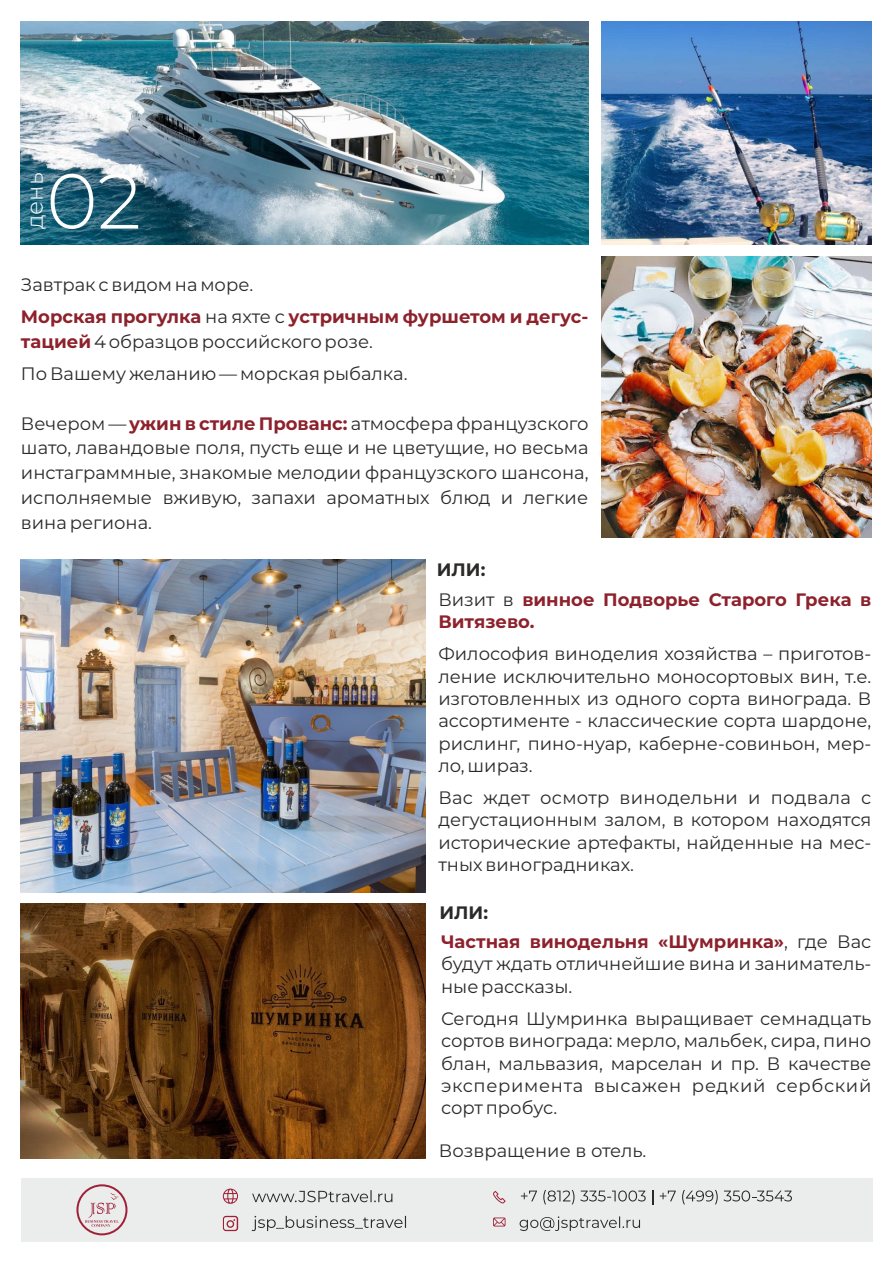
<style>
.page{position:relative;width:893px;height:1263px;background:#fff}
.page>*{position:absolute;margin:0;border:0;box-sizing:border-box;transform-origin:0 0}
.t1{font:300 77.85px "Montserrat";color:#fefefe}
.t2{font:300 22.8px "Montserrat";color:#fefefe}
.t3{font:18px/22.4px "Montserrat";color:#2b2a29;text-align:justify}
.t4{font:700 18px/24.8px "Montserrat";color:#8d212c}
.t5{font:700 18px "Montserrat";letter-spacing:-.005em;color:#2b2a29}
.s1{font-weight:400;color:#2b2a29}
.s2{font-weight:700;color:#8d212c}
</style>
<div class="page">
<img style="left:602px;top:21px;width:269px;height:223px">
<img style="left:21px;top:21px;width:567px;height:223px">
<div style="left:21px;top:1178px;width:851px;height:64px;background:#ebecec"></div>
<svg style="left:76px;top:1184px;width:51px;height:51px"></svg>
<svg style="left:252px;top:1216px;width:154px;height:15px"></svg>
<div style="left:223px;top:1216px;width:15px;height:15px;border:3px solid #9f2037;border-radius:2px"></div>
<div style="left:224px;top:1217px;width:13px;height:13px;background:#ebecec;border-radius:2px"></div>
<svg style="left:227px;top:1219px;width:8px;height:9px"></svg>
<svg style="left:223px;top:1188px;width:15px;height:16px"></svg>
<svg style="left:252px;top:1190px;width:140px;height:12px"></svg>
<svg style="left:520px;top:1216px;width:120px;height:15px"></svg>
<svg style="left:521px;top:1190px;width:125px;height:14px"></svg>
<svg style="left:652px;top:1190px;width:1px;height:15px"></svg>
<svg style="left:660px;top:1190px;width:132px;height:14px"></svg>
<svg style="left:493px;top:1217px;width:12px;height:9px"></svg>
<svg style="left:493px;top:1191px;width:13px;height:12px"></svg>
<img style="left:602px;top:257px;width:269px;height:280px">
<img style="left:21px;top:904px;width:405px;height:254px">
<img style="left:21px;top:560px;width:405px;height:332px">
<p class="t2" style="left:21px;top:229px;width:58px;rotate:-90deg">день</p>
<h1 class="t1" style="left:46px;top:153px;width:96px">02</h1>
<p class="t3" style="left:21px;top:273px;width:234px">Завтрак с видом на море.</p>
<p class="t4" style="left:21px;top:304px;width:569px">Морская прогулка <span class="s1">на яхте с</span> устричным фуршетом и дегус&shy;тацией <span class="s1">4 образцов российского розе.</span></p>
<p class="t3" style="left:21px;top:362px;width:388px">По Вашему желанию — морская рыбалка.</p>
<p class="t3" style="left:21px;top:411px;width:569px;line-height:24.8px">Вечером — <span class="s2">ужин в стиле Прованс:</span> атмосфера французского шато, лавандовые поля, пусть еще и не цветущие, но весьма инстаграммные, знакомые мелодии французского шансона, исполняемые вживую, запахи ароматных блюд и легкие вина региона.</p>
<p class="t5" style="left:437px;top:558px;width:50px">ИЛИ:</p>
<p class="t4" style="left:438px;top:588px;width:434px;line-height:22.4px"><span class="s1">Визит в</span> винное Подворье Старого Грека в<br>Витязево.</p>
<p class="t3" style="left:438px;top:642px;width:435px">Философия виноделия хозяйства – приготов&shy;ление исключительно моносортовых вин, т.е. изготовленных из одного сорта винограда. В ассортименте - классические сорта шардоне, рислинг, пино-нуар, каберне-совиньон, мер&shy;ло, шираз.</p>
<p class="t3" style="left:438px;top:786px;width:434px">Вас ждет осмотр винодельни и подвала с дегустационным залом, в котором находятся исторические артефакты, найденные на мес&shy;тных виноградниках.</p>
<p class="t5" style="left:439px;top:901px;width:50px">ИЛИ:</p>
<p class="t3" style="left:441px;top:930px;width:432px"><span class="s2">Частная винодельня «Шумринка»</span>, где Вас будут ждать отличнейшие вина и заниматель&shy;ные рассказы.</p>
<p class="t3" style="left:441px;top:1007px;width:432px">Сегодня Шумринка выращивает семнадцать сортов винограда: мерло, мальбек, сира, пино блан, мальвазия, марселан и пр. В качестве эксперимента высажен редкий сербский сорт пробус.</p>
<p class="t3" style="left:439px;top:1139px;width:209px">Возвращение в отель.</p>
</div>
